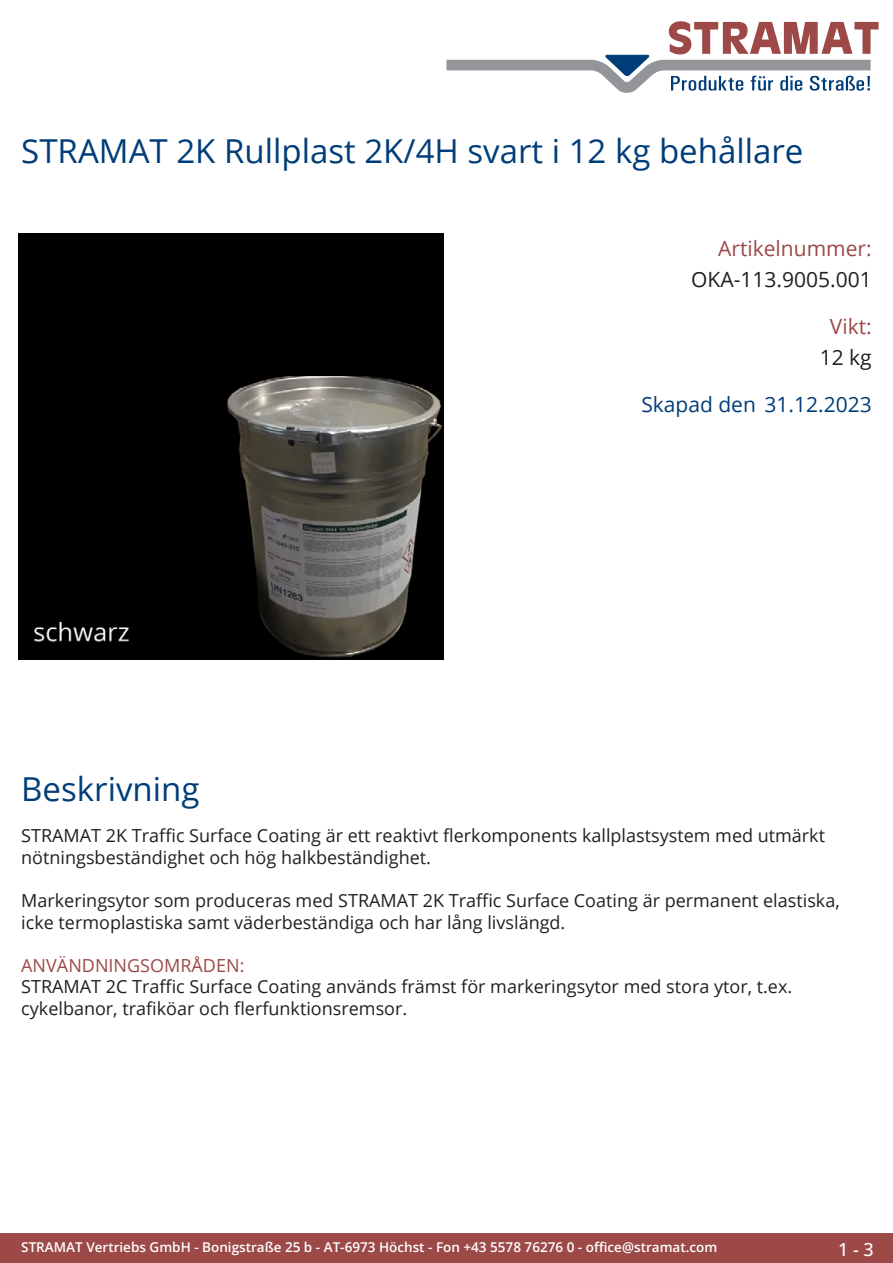
<style>
.page{position:relative;width:893px;height:1263px;background:#fff}
.page>*{position:absolute;margin:0;border:0;box-sizing:border-box;transform-origin:0 0}
.Produkttitel{font:33px "Open Sans";color:#003d78}
.TechDaten_Inhalt{font:21px "Open Sans";color:#231f20}
.TechDaten_Überschrif{font:21px "Open Sans";color:#9c4948}
.Erstellungsdatum{font:21px "Open Sans";color:#003d78}
.Beschreibung_Text{font:18px/21.6px "Open Sans";color:#231f20}
.t1{font:500 18px "Open Sans";color:#fff}
.t2{font:600 13.5px "Open Sans";color:#fff}
.s1{color:#9c4948}
</style>
<div class="page">
<div style="left:0;top:1233px;width:893px;height:30px;background:#9c4948"></div>
<svg style="left:446px;top:21px;width:433px;height:72px"></svg>
<img style="left:18px;top:234px;width:425px;height:425px">
<p class="Produkttitel" style="left:21px;top:128px;width:784px">STRAMAT 2K Rullplast 2K/4H svart i 12 kg behållare</p>
<p class="TechDaten_Überschrif" style="left:718px;top:234px;width:155px">Artikelnummer:</p>
<p class="TechDaten_Inhalt" style="left:691px;top:265px;width:182px">OKA-113.9005.001</p>
<p class="TechDaten_Überschrif" style="left:830px;top:312px;width:43px">Vikt:</p>
<p class="TechDaten_Inhalt" style="left:820px;top:343px;width:54px">12 kg</p>
<p class="Erstellungsdatum" style="left:641px;top:390px;width:232px">Skapad den 31.12.2023</p>
<p class="Produkttitel" style="left:21px;top:766px;width:180px">Beskrivning</p>
<p class="Beschreibung_Text" style="left:21px;top:824px;width:805px">STRAMAT 2K Traffic Surface Coating är ett reaktivt flerkomponents kallplastsystem med utmärkt nötningsbeständighet och hög halkbeständighet.</p>
<p class="Beschreibung_Text" style="left:21px;top:889px;width:820px">Markeringsytor som produceras med STRAMAT 2K Traffic Surface Coating är permanent elastiska, icke termoplastiska samt väderbeständiga och har lång livslängd.</p>
<p class="Beschreibung_Text" style="left:21px;top:954px;width:772px"><span class="s1">ANVÄNDNINGSOMRÅDEN:<br></span>STRAMAT 2C Traffic Surface Coating används främst för markeringsytor med stora ytor, t.ex. cykelbanor, trafiköar och flerfunktionsremsor.</p>
<p class="t2" style="left:21px;top:1238px;width:698px">STRAMAT Vertriebs GmbH - Bonigstraße 25 b - AT-6973 Höchst - Fon +43 5578 76276 0 - office@stramat.com</p>
<p class="t1" style="left:838px;top:1237px;width:37px">1 - 3</p>
</div>
